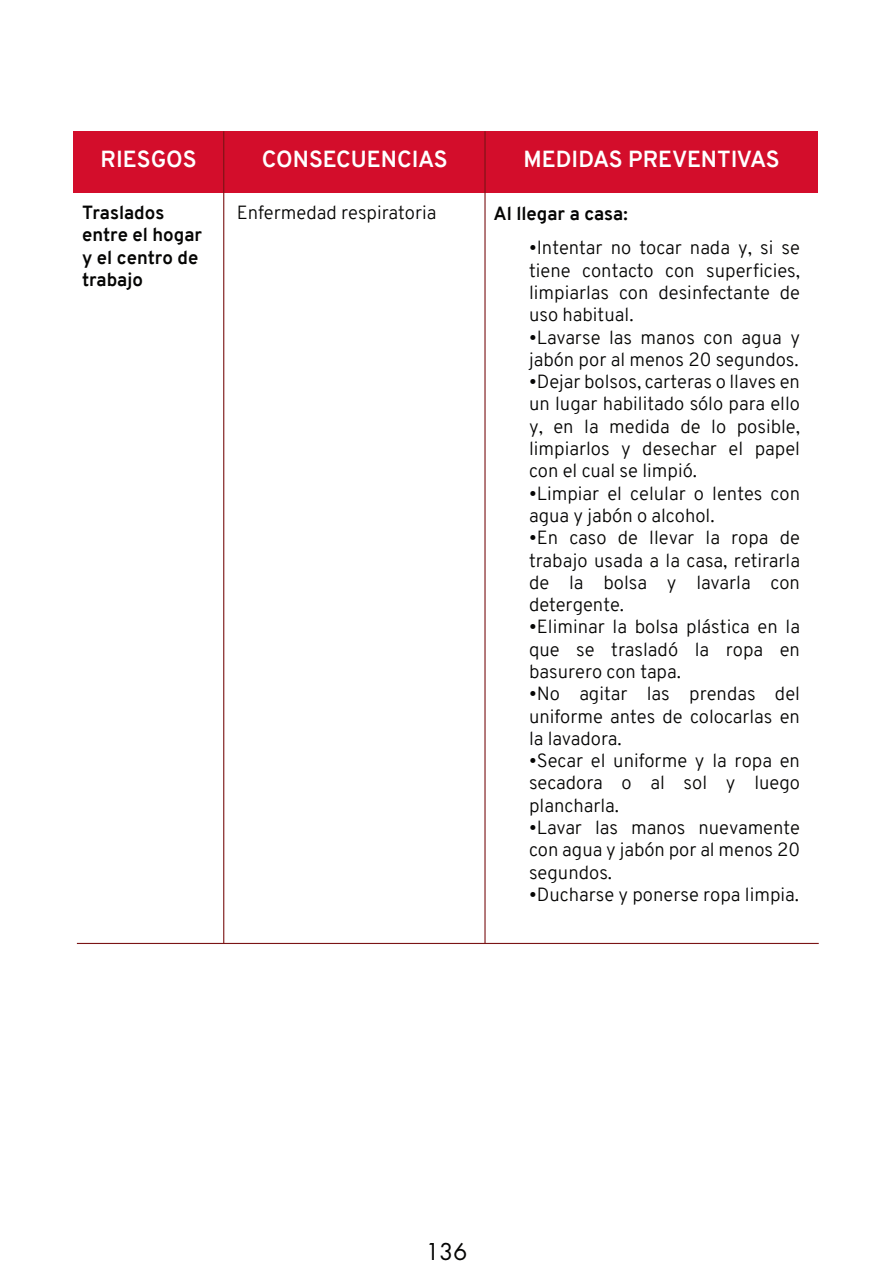
<style>
.page{position:relative;width:893px;height:1276px;background:#fff}
.page>*{position:absolute;margin:0;border:0;box-sizing:border-box;transform-origin:0 0}
.t1{font:700 22.72px "Overpass";color:#fff}
.t2{font:22.5px "Futura Std";color:#050504}
.t3{font:300 18.68px/22.3px "Overpass";color:#050504;text-align:justify}
.t4{font:700 18.68px/22.3px "Overpass";color:#050504}
</style>
<div class="page">
<div style="left:73px;top:131px;width:745px;height:62px;background:#d30d2b"></div>
<hr style="left:223px;top:131px;width:1px;height:812px;background:#7b1415">
<hr style="left:484px;top:131px;width:2px;height:812px;background:#7b1415">
<hr style="left:77px;top:943px;width:742px;height:1px;background:#7b1415">
<p class="t1" style="left:101px;top:142px;width:98px">RIESGOS</p>
<p class="t4" style="left:82px;top:201px;width:122px">Traslados entre el hogar y el centro de trabajo</p>
<p class="t1" style="left:262px;top:142px;width:187px">CONSECUENCIAS</p>
<p class="t3" style="left:237px;top:201px;width:201px">Enfermedad respiratoria</p>
<p class="t1" style="left:523px;top:142px;width:258px">MEDIDAS PREVENTIVAS</p>
<p class="t4" style="left:493px;top:203px;width:136px">Al llegar a casa:</p>
<p class="t3" style="left:529px;top:237px;width:272px">•Intentar no tocar nada y, si se tiene contacto con superficies, limpiarlas con desinfectante de uso habitual.</p>
<p class="t3" style="left:529px;top:326px;width:272px">•Lavarse las manos con agua y jabón por al menos 20 segundos.</p>
<p class="t3" style="left:529px;top:371px;width:272px">•Dejar bolsos, carteras o llaves en un lugar habilitado sólo para ello y, en la medida de lo posible, limpiarlos y desechar el papel con el cual se limpió.</p>
<p class="t3" style="left:529px;top:482px;width:273px">•Limpiar el celular o lentes con agua y jabón o alcohol.</p>
<p class="t3" style="left:529px;top:527px;width:273px">•En caso de llevar la ropa de trabajo usada a la casa, retirarla de la bolsa y lavarla con detergente.</p>
<p class="t3" style="left:529px;top:616px;width:273px">•Eliminar la bolsa plástica en la que se trasladó la ropa en basurero con tapa.</p>
<p class="t3" style="left:529px;top:683px;width:272px">•No agitar las prendas del uniforme antes de colocarlas en la lavadora.</p>
<p class="t3" style="left:529px;top:749px;width:273px">•Secar el uniforme y la ropa en secadora o al sol y luego plancharla.</p>
<p class="t3" style="left:529px;top:816px;width:272px">•Lavar las manos nuevamente con agua y jabón por al menos 20 segundos.</p>
<p class="t3" style="left:529px;top:883px;width:271px">•Ducharse y ponerse ropa limpia.</p>
<p class="t2" style="left:426px;top:1237px;width:43px">136</p>
</div>
